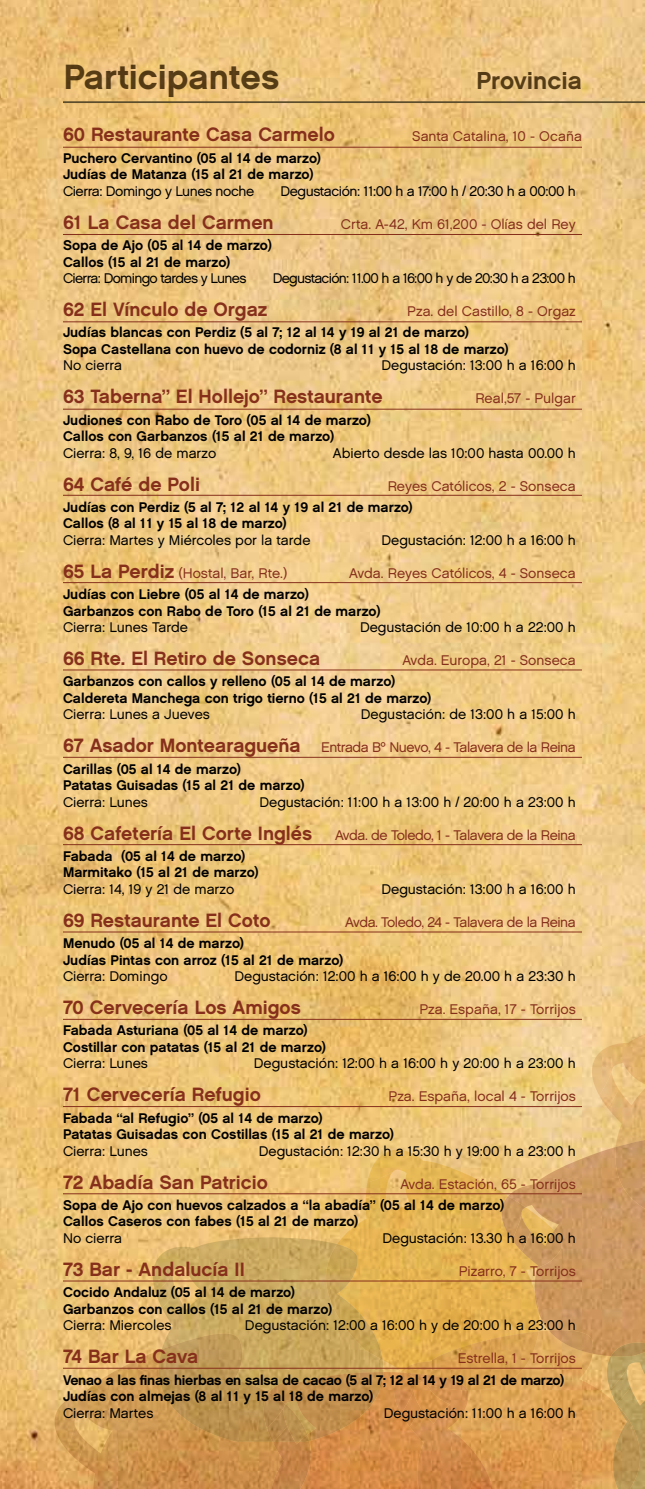
<style>
.page{position:relative;width:645px;height:1489px;background:#fff}
.page>*{position:absolute;margin:0;border:0;box-sizing:border-box;transform-origin:0 0}
.t1{font:35px "Chalet New York Nineteen Sixty";color:#5c4e2c}
.t2{font:24.5px "Chalet New York Nineteen Sixty";color:#5c4e2c}
.t3{font:19.25px "Chalet New York Nineteen Sixty";color:#86301c}
.t4{font:14px/16.4px "Chalet New York Nineteen Sixty";color:#000}
.t5{font:14px "Chalet London Nineteen Sixty";color:#000}
.t6{font:14px "Chalet London Nineteen Sixty";color:#86301c}
.t7{font:14px "Chalet London Nineteen Sixty";letter-spacing:-.03em;color:#86301c}
.t8{font:14px/16.4px "Chalet New York Nineteen Sixty";letter-spacing:-.02em;color:#000}
.t9{font:14px "Chalet London Nineteen Sixty";letter-spacing:-.05em;color:#000}
.t10{font:14px "Chalet London Nineteen Sixty";letter-spacing:-.03em;color:#000}
.s1{font-family:"Chalet New York Nineteen Sixty";font-size:19.25px}
</style>
<div class="page">
<img style="left:0;top:0;width:645px;height:1488px">
<svg style="left:53px;top:1011px;width:592px;height:477px;background:#dfb066"></svg>
<hr style="left:63px;top:101px;width:582px;height:2px;background:#5c4e2c">
<hr style="left:63px;top:147px;width:519px;height:1px;background:#86301c">
<hr style="left:63px;top:234px;width:519px;height:1px;background:#86301c">
<hr style="left:63px;top:321px;width:519px;height:1px;background:#86301c">
<hr style="left:63px;top:409px;width:519px;height:1px;background:#86301c">
<hr style="left:63px;top:495px;width:519px;height:1px;background:#86301c">
<hr style="left:63px;top:582px;width:519px;height:1px;background:#86301c">
<hr style="left:63px;top:669px;width:519px;height:1px;background:#86301c">
<hr style="left:63px;top:756px;width:519px;height:1px;background:#86301c">
<hr style="left:63px;top:844px;width:519px;height:1px;background:#86301c">
<hr style="left:63px;top:931px;width:519px;height:1px;background:#86301c">
<hr style="left:63px;top:1018px;width:519px;height:1px;background:#86301c">
<hr style="left:63px;top:1106px;width:519px;height:1px;background:#86301c">
<hr style="left:63px;top:1193px;width:519px;height:1px;background:#86301c">
<hr style="left:63px;top:1280px;width:519px;height:1px;background:#86301c">
<hr style="left:63px;top:1367px;width:519px;height:1px;background:#86301c">
<h1 class="t1" style="left:63px;top:56px;width:218px">Participantes</h1>
<h2 class="t2" style="left:476px;top:66px;width:107px">Provincia</h2>
<h3 class="t3" style="left:63px;top:123px;width:273px">60 Restaurante Casa Carmelo</h3>
<p class="t6" style="left:412px;top:128px;width:171px">Santa Catalina, 10 - Ocaña</p>
<p class="t4" style="left:63px;top:150px;width:259px">Puchero Cervantino (05 al 14 de marzo)<br>Judías de Matanza (15 al 21 de marzo)</p>
<p class="t10" style="left:63px;top:182px;width:193px">Cierra: Domingo y Lunes noche</p>
<p class="t10" style="left:281px;top:182px;width:297px">Degustación: 11:00 h a 17:00 h / 20:30 h a 00:00 h</p>
<h3 class="t3" style="left:63px;top:210px;width:212px">61 La Casa del Carmen</h3>
<p class="t6" style="left:341px;top:215px;width:236px">Crta. A-42, Km 61,200 - Olías del Rey</p>
<p class="t4" style="left:63px;top:237px;width:210px">Sopa de Ajo (05 al 14 de marzo)<br>Callos (15 al 21 de marzo)</p>
<p class="t9" style="left:63px;top:269px;width:185px">Cierra: Domingo tardes y Lunes</p>
<p class="t9" style="left:273px;top:269px;width:305px">Degustación: 11.00 h a 16:00 h y de 20:30 h a 23:00 h</p>
<h3 class="t3" style="left:63px;top:297px;width:206px">62 El Vínculo de Orgaz</h3>
<p class="t6" style="left:407px;top:302px;width:170px">Pza. del Castillo, 8 - Orgaz</p>
<p class="t4" style="left:63px;top:324px;width:447px">Judías blancas con Perdiz (5 al 7; 12 al 14 y 19 al 21 de marzo)<br>Sopa Castellana con huevo de codorniz (8 al 11 y 15 al 18 de marzo)</p>
<p class="t5" style="left:63px;top:357px;width:61px">No cierra</p>
<p class="t5" style="left:381px;top:357px;width:196px">Degustación: 13:00 h a 16:00 h</p>
<h3 class="t3" style="left:63px;top:385px;width:321px">63 Taberna” El Hollejo” Restaurante</h3>
<p class="t6" style="left:475px;top:390px;width:102px">Real,57 - Pulgar</p>
<p class="t4" style="left:63px;top:411px;width:309px">Judiones con Rabo de Toro (05 al 14 de marzo)<br>Callos con Garbanzos (15 al 21 de marzo)</p>
<p class="t5" style="left:63px;top:444px;width:155px">Cierra: 8, 9, 16 de marzo</p>
<p class="t5" style="left:333px;top:444px;width:244px">Abierto desde las 10:00 hasta 00.00 h</p>
<h3 class="t3" style="left:63px;top:472px;width:138px">64 Café de Poli</h3>
<p class="t6" style="left:388px;top:477px;width:190px">Reyes Católicos, 2 - Sonseca</p>
<p class="t4" style="left:63px;top:498px;width:351px">Judías con Perdiz (5 al 7; 12 al 14 y 19 al 21 de marzo)<br>Callos (8 al 11 y 15 al 18 de marzo)</p>
<p class="t5" style="left:63px;top:531px;width:249px">Cierra: Martes y Miércoles por la tarde</p>
<p class="t5" style="left:381px;top:531px;width:196px">Degustación: 12:00 h a 16:00 h</p>
<p class="t6" style="left:63px;top:564px;width:226px"><span class="s1">65 La Perdiz</span> (Hostal, Bar, Rte.)</p>
<p class="t6" style="left:349px;top:564px;width:228px">Avda. Reyes Católicos, 4 - Sonseca</p>
<p class="t4" style="left:63px;top:586px;width:319px">Judías con Liebre (05 al 14 de marzo)<br>Garbanzos con Rabo de Toro (15 al 21 de marzo)</p>
<p class="t5" style="left:63px;top:618px;width:127px">Cierra: Lunes Tarde</p>
<p class="t5" style="left:360px;top:618px;width:217px">Degustación de 10:00 h a 22:00 h</p>
<h3 class="t3" style="left:63px;top:646px;width:259px">66 Rte. El Retiro de Sonseca</h3>
<p class="t6" style="left:402px;top:651px;width:175px">Avda. Europa, 21 - Sonseca</p>
<p class="t4" style="left:63px;top:673px;width:370px">Garbanzos con callos y relleno (05 al 14 de marzo)<br>Caldereta Manchega con trigo tierno (15 al 21 de marzo)</p>
<p class="t5" style="left:63px;top:706px;width:148px">Cierra: Lunes a Jueves</p>
<p class="t5" style="left:361px;top:706px;width:216px">Degustación: de 13:00 h a 15:00 h</p>
<p class="t7" style="left:63px;top:738px;width:514px"><span class="s1">67 Asador Montearagueña</span> Entrada Bº Nuevo, 4 - Talavera de la Reina</p>
<p class="t4" style="left:63px;top:760px;width:243px">Carillas (05 al 14 de marzo)<br>Patatas Guisadas (15 al 21 de marzo)</p>
<p class="t5" style="left:63px;top:793px;width:86px">Cierra: Lunes</p>
<p class="t5" style="left:259px;top:793px;width:318px">Degustación: 11:00 h a 13:00 h / 20:00 h a 23:00 h</p>
<p class="t7" style="left:63px;top:826px;width:514px"><span class="s1">68 Cafetería El Corte Inglés</span> Avda. de Toledo, 1 - Talavera de la Reina</p>
<p class="t4" style="left:63px;top:847px;width:197px">Fabada (05 al 14 de marzo)<br>Marmitako (15 al 21 de marzo)</p>
<p class="t5" style="left:63px;top:880px;width:173px">Cierra: 14, 19 y 21 de marzo</p>
<p class="t5" style="left:381px;top:880px;width:196px">Degustación: 13:00 h a 16:00 h</p>
<h3 class="t3" style="left:63px;top:908px;width:209px">69 Restaurante El Coto</h3>
<p class="t7" style="left:345px;top:913px;width:232px">Avda. Toledo, 24 - Talavera de la Reina</p>
<p class="t4" style="left:63px;top:935px;width:282px">Menudo (05 al 14 de marzo)<br>Judías Pintas con arroz (15 al 21 de marzo)</p>
<p class="t5" style="left:63px;top:967px;width:106px">Cierra: Domingo</p>
<p class="t5" style="left:234px;top:967px;width:343px">Degustación: 12:00 h a 16:00 h y de 20.00 h a 23:30 h</p>
<h3 class="t3" style="left:63px;top:995px;width:239px">70 Cervecería Los Amigos</h3>
<p class="t6" style="left:419px;top:1000px;width:158px">Pza. España, 17 - Torrijos</p>
<p class="t4" style="left:63px;top:1022px;width:264px">Fabada Asturiana (05 al 14 de marzo)<br>Costillar con patatas (15 al 21 de marzo)</p>
<p class="t5" style="left:63px;top:1054px;width:86px">Cierra: Lunes</p>
<p class="t5" style="left:254px;top:1054px;width:323px">Degustación: 12:00 h a 16:00 h y 20:00 h a 23:00 h</p>
<h3 class="t3" style="left:63px;top:1082px;width:199px">71 Cervecería Refugio</h3>
<p class="t6" style="left:389px;top:1087px;width:189px">Pza. España, local 4 - Torrijos</p>
<p class="t4" style="left:63px;top:1109px;width:332px">Fabada “al Refugio” (05 al 14 de marzo)<br>Patatas Guisadas con Costillas (15 al 21 de marzo)</p>
<p class="t5" style="left:63px;top:1142px;width:86px">Cierra: Lunes</p>
<p class="t5" style="left:259px;top:1142px;width:319px">Degustación: 12:30 h a 15:30 h y 19:00 h a 23:00 h</p>
<h3 class="t3" style="left:63px;top:1170px;width:206px">72 Abadía San Patricio</h3>
<p class="t6" style="left:400px;top:1174px;width:177px">Avda. Estación, 65 - Torrijos</p>
<p class="t4" style="left:63px;top:1196px;width:443px">Sopa de Ajo con huevos calzados a “la abadía” (05 al 14 de marzo)<br>Callos Caseros con fabes (15 al 21 de marzo)</p>
<p class="t5" style="left:63px;top:1229px;width:61px">No cierra</p>
<p class="t5" style="left:382px;top:1229px;width:195px">Degustación: 13.30 h a 16:00 h</p>
<h3 class="t3" style="left:63px;top:1257px;width:183px">73 Bar - Andalucía II</h3>
<p class="t6" style="left:459px;top:1262px;width:118px">Pizarro, 7 - Torrijos</p>
<p class="t4" style="left:63px;top:1283px;width:271px">Cocido Andaluz (05 al 14 de marzo)<br>Garbanzos con callos (15 al 21 de marzo)</p>
<p class="t5" style="left:63px;top:1316px;width:110px">Cierra: Miercoles</p>
<p class="t5" style="left:245px;top:1316px;width:332px">Degustación: 12:00 a 16:00 h y de 20:00 h a 23:00 h</p>
<h3 class="t3" style="left:63px;top:1344px;width:137px">74 Bar La Cava</h3>
<p class="t6" style="left:458px;top:1349px;width:119px">Estrella, 1 - Torrijos</p>
<p class="t8" style="left:63px;top:1371px;width:503px">Venao a las finas hierbas en salsa de cacao (5 al 7; 12 al 14 y 19 al 21 de marzo)<br>Judías con almejas (8 al 11 y 15 al 18 de marzo)</p>
<p class="t5" style="left:63px;top:1403px;width:92px">Cierra: Martes</p>
<p class="t5" style="left:384px;top:1403px;width:194px">Degustación: 11:00 h a 16:00 h</p>
</div>
